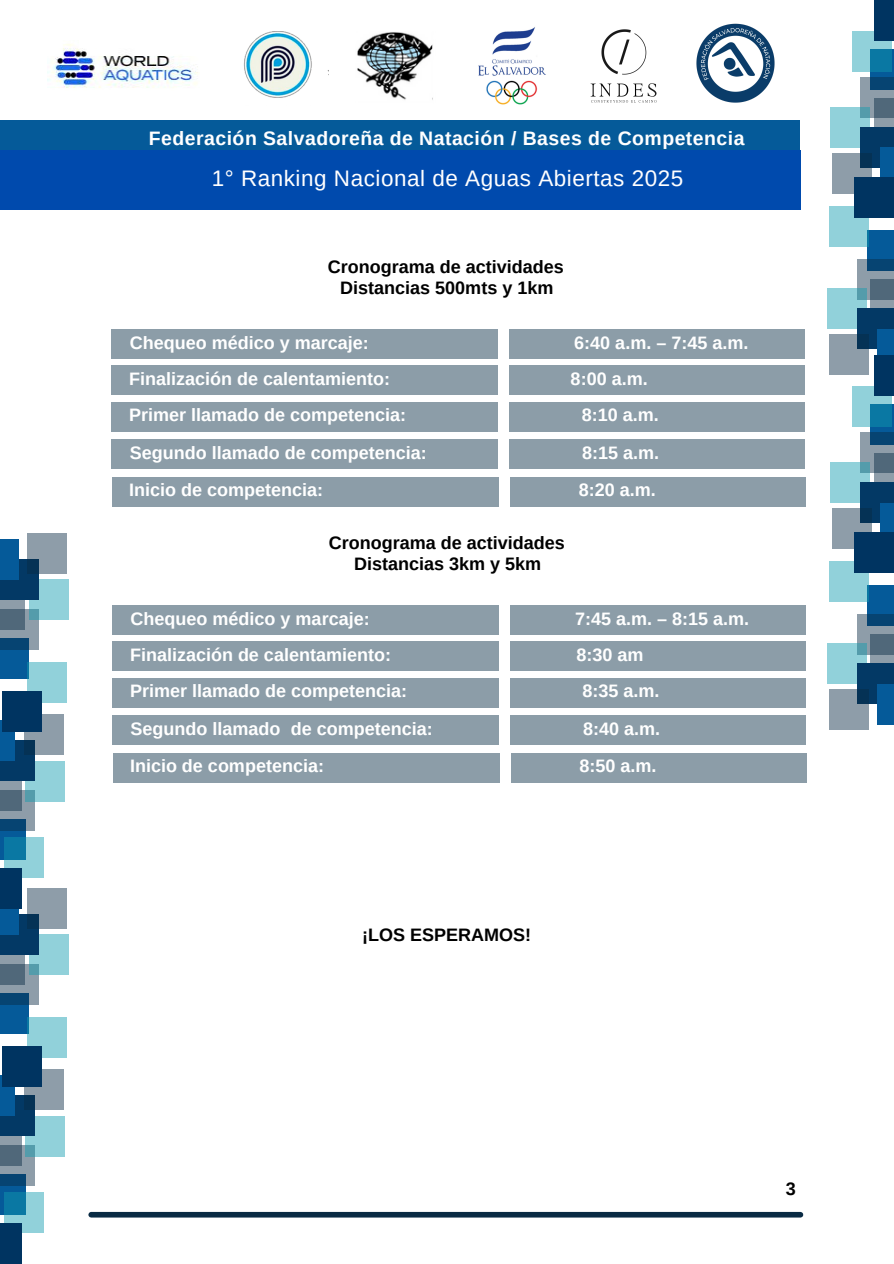
<style>
.page{position:relative;width:894px;height:1264px;background:#fff}
.page>*{position:absolute;margin:0;border:0;box-sizing:border-box;transform-origin:0 0}
.t1{font:22.5px "Arimo";letter-spacing:.025em;color:#fff}
.t2{font:700 19.5px "Arimo";letter-spacing:.025em;color:#fff}
.t3{font:700 18px "Arimo";color:#fff}
.t4{font:700 18px "Arimo";color:#000}
</style>
<div class="page">
<div style="left:91px;top:1211px;width:709px;height:6px;background:#092b44"></div>
<div style="left:111px;top:329px;width:386px;height:29px;background:#8c9da8"></div>
<div style="left:508px;top:329px;width:296px;height:29px;background:#8c9da8"></div>
<div style="left:111px;top:365px;width:386px;height:30px;background:#8c9da8"></div>
<div style="left:508px;top:365px;width:296px;height:30px;background:#8c9da8"></div>
<div style="left:111px;top:402px;width:386px;height:29px;background:#8c9da8"></div>
<div style="left:508px;top:402px;width:296px;height:29px;background:#8c9da8"></div>
<div style="left:111px;top:439px;width:387px;height:29px;background:#8c9da8"></div>
<div style="left:509px;top:439px;width:295px;height:29px;background:#8c9da8"></div>
<div style="left:112px;top:477px;width:387px;height:29px;background:#8c9da8"></div>
<div style="left:510px;top:477px;width:295px;height:29px;background:#8c9da8"></div>
<div style="left:112px;top:605px;width:386px;height:30px;background:#8c9da8"></div>
<div style="left:509px;top:605px;width:296px;height:30px;background:#8c9da8"></div>
<div style="left:112px;top:641px;width:386px;height:30px;background:#8c9da8"></div>
<div style="left:509px;top:641px;width:296px;height:30px;background:#8c9da8"></div>
<div style="left:112px;top:678px;width:386px;height:29px;background:#8c9da8"></div>
<div style="left:509px;top:678px;width:296px;height:29px;background:#8c9da8"></div>
<div style="left:112px;top:715px;width:387px;height:30px;background:#8c9da8"></div>
<div style="left:510px;top:715px;width:295px;height:30px;background:#8c9da8"></div>
<div style="left:113px;top:753px;width:387px;height:29px;background:#8c9da8"></div>
<div style="left:511px;top:753px;width:295px;height:29px;background:#8c9da8"></div>
<div style="left:0;top:150px;width:800px;height:59px;background:#004aad"></div>
<div style="left:0;top:121px;width:799px;height:29px;background:#055a99"></div>
<svg style="left:869px;top:49px;width:24px;height:28px"></svg>
<svg style="left:852px;top:31px;width:39px;height:40px"></svg>
<svg style="left:860px;top:77px;width:33px;height:41px"></svg>
<div style="left:873px;top:0;width:20px;height:41px;background:#003461"></div>
<svg style="left:873px;top:98px;width:20px;height:29px"></svg>
<svg style="left:830px;top:107px;width:39px;height:41px"></svg>
<div style="left:860px;top:127px;width:33px;height:41px;background:#033965"></div>
<div style="left:879px;top:148px;width:14px;height:40px;background:#055a99"></div>
<svg style="left:832px;top:153px;width:39px;height:41px"></svg>
<div style="left:866px;top:230px;width:27px;height:40px;background:#055a99"></div>
<div style="left:828px;top:206px;width:40px;height:41px;background:#91d1da"></div>
<svg style="left:857px;top:259px;width:36px;height:40px"></svg>
<div style="left:853px;top:177px;width:40px;height:40px;background:#003461"></div>
<svg style="left:870px;top:279px;width:23px;height:29px"></svg>
<svg style="left:827px;top:288px;width:39px;height:41px"></svg>
<div style="left:856px;top:308px;width:37px;height:41px;background:#033965"></div>
<div style="left:876px;top:329px;width:17px;height:40px;background:#055a99"></div>
<svg style="left:829px;top:334px;width:39px;height:41px;fill:#8e9da9"></svg>
<svg style="left:869px;top:404px;width:24px;height:28px"></svg>
<svg style="left:852px;top:386px;width:39px;height:40px"></svg>
<svg style="left:860px;top:432px;width:33px;height:41px"></svg>
<div style="left:873px;top:355px;width:20px;height:40px;background:#003461"></div>
<svg style="left:873px;top:453px;width:20px;height:29px"></svg>
<svg style="left:830px;top:462px;width:39px;height:40px"></svg>
<div style="left:860px;top:482px;width:33px;height:41px;background:#033965"></div>
<div style="left:879px;top:503px;width:14px;height:40px;background:#055a99"></div>
<svg style="left:832px;top:508px;width:39px;height:41px"></svg>
<div style="left:866px;top:585px;width:27px;height:40px;background:#055a99"></div>
<div style="left:828px;top:561px;width:40px;height:40px;background:#91d1da"></div>
<svg style="left:857px;top:614px;width:36px;height:40px"></svg>
<div style="left:853px;top:532px;width:40px;height:40px;background:#003461"></div>
<svg style="left:870px;top:634px;width:23px;height:29px"></svg>
<svg style="left:827px;top:643px;width:39px;height:41px"></svg>
<div style="left:856px;top:663px;width:37px;height:41px;background:#033965"></div>
<div style="left:876px;top:684px;width:17px;height:40px;background:#055a99"></div>
<svg style="left:829px;top:689px;width:39px;height:41px;fill:#8e9da9"></svg>
<div style="left:0;top:1174px;width:26px;height:40px;background:#055a99"></div>
<svg style="left:4px;top:1192px;width:40px;height:40px"></svg>
<svg style="left:0;top:1145px;width:35px;height:40px"></svg>
<div style="left:0;top:1222px;width:22px;height:41px;background:#003461"></div>
<svg style="left:0;top:1136px;width:22px;height:29px"></svg>
<svg style="left:26px;top:1116px;width:39px;height:40px"></svg>
<div style="left:0;top:1095px;width:35px;height:41px;background:#033965"></div>
<div style="left:0;top:1075px;width:15px;height:40px;background:#055a99"></div>
<svg style="left:24px;top:1069px;width:39px;height:41px"></svg>
<div style="left:0;top:992px;width:29px;height:41px;background:#055a99"></div>
<div style="left:27px;top:1016px;width:40px;height:41px;background:#91d1da"></div>
<svg style="left:0;top:964px;width:38px;height:40px"></svg>
<div style="left:2px;top:1045px;width:40px;height:41px;background:#003461"></div>
<svg style="left:0;top:954px;width:25px;height:30px"></svg>
<svg style="left:29px;top:934px;width:40px;height:41px"></svg>
<div style="left:0;top:914px;width:38px;height:40px;background:#033965"></div>
<div style="left:0;top:894px;width:19px;height:40px;background:#055a99"></div>
<svg style="left:27px;top:888px;width:40px;height:40px;fill:#8e9da9"></svg>
<div style="left:0;top:819px;width:26px;height:40px;background:#055a99"></div>
<svg style="left:4px;top:837px;width:40px;height:40px"></svg>
<svg style="left:0;top:790px;width:35px;height:40px"></svg>
<div style="left:0;top:867px;width:22px;height:41px;background:#003461"></div>
<svg style="left:0;top:781px;width:22px;height:29px"></svg>
<svg style="left:26px;top:761px;width:39px;height:40px"></svg>
<div style="left:0;top:740px;width:35px;height:41px;background:#033965"></div>
<div style="left:0;top:720px;width:15px;height:40px;background:#055a99"></div>
<svg style="left:24px;top:714px;width:39px;height:41px"></svg>
<div style="left:0;top:638px;width:29px;height:40px;background:#055a99"></div>
<div style="left:27px;top:661px;width:40px;height:41px;background:#91d1da"></div>
<svg style="left:0;top:609px;width:38px;height:40px"></svg>
<div style="left:2px;top:690px;width:40px;height:41px;background:#003461"></div>
<svg style="left:0;top:599px;width:25px;height:30px"></svg>
<svg style="left:29px;top:579px;width:40px;height:41px"></svg>
<div style="left:0;top:559px;width:38px;height:40px;background:#033965"></div>
<div style="left:0;top:539px;width:19px;height:40px;background:#055a99"></div>
<svg style="left:27px;top:533px;width:40px;height:41px;fill:#8e9da9"></svg>
<img style="left:590px;top:29px;width:67px;height:74px">
<img style="left:696px;top:23px;width:79px;height:80px">
<img style="left:357px;top:32px;width:76px;height:68px">
<img style="left:244px;top:31px;width:84px;height:67px">
<img style="left:47px;top:44px;width:152px;height:44px">
<img style="left:478px;top:27px;width:68px;height:78px">
<p class="t2" style="left:149px;top:127px;width:597px">Federación Salvadoreña de Natación / Bases de Competencia</p>
<p class="t1" style="left:215px;top:131px;width:473px">1° Ranking Nacional de Aguas Abiertas 2023</p>
<p class="t1" style="left:212px;top:165px;width:473px">1° Ranking Nacional de Aguas Abiertas 2025</p>
<p class="t4" style="left:328px;top:256px;width:237px">Cronograma de actividades</p>
<p class="t4" style="left:340px;top:278px;width:214px">Distancias 500mts y 1km</p>
<p class="t3" style="left:130px;top:332px;width:240px">Chequeo médico y marcaje:</p>
<p class="t3" style="left:574px;top:332px;width:175px">6:40 a.m. – 7:45 a.m.</p>
<p class="t3" style="left:129px;top:368px;width:262px">Finalización de calentamiento:</p>
<p class="t3" style="left:570px;top:368px;width:78px">8:00 a.m.</p>
<p class="t3" style="left:129px;top:405px;width:278px">Primer llamado de competencia:</p>
<p class="t3" style="left:581px;top:405px;width:78px">8:10 a.m.</p>
<p class="t3" style="left:130px;top:442px;width:298px">Segundo llamado de competencia:</p>
<p class="t3" style="left:582px;top:442px;width:78px">8:15 a.m.</p>
<p class="t3" style="left:129px;top:480px;width:195px">Inicio de competencia:</p>
<p class="t3" style="left:578px;top:480px;width:78px">8:20 a.m.</p>
<h1 class="t4" style="left:328px;top:532px;width:237px">Cronograma de actividades</h1>
<h1 class="t4" style="left:354px;top:554px;width:188px">Distancias 3km y 5km</h1>
<p class="t3" style="left:131px;top:608px;width:240px">Chequeo médico y marcaje:</p>
<p class="t3" style="left:575px;top:608px;width:175px">7:45 a.m. – 8:15 a.m.</p>
<p class="t3" style="left:130px;top:644px;width:262px">Finalización de calentamiento:</p>
<p class="t3" style="left:576px;top:644px;width:69px">8:30 am</p>
<p class="t3" style="left:130px;top:681px;width:278px">Primer llamado de competencia:</p>
<p class="t3" style="left:582px;top:681px;width:78px">8:35 a.m.</p>
<p class="t3" style="left:131px;top:718px;width:303px">Segundo llamado de competencia:</p>
<p class="t3" style="left:583px;top:718px;width:78px">8:40 a.m.</p>
<p class="t3" style="left:130px;top:756px;width:195px">Inicio de competencia:</p>
<p class="t3" style="left:579px;top:756px;width:78px">8:50 a.m.</p>
<p class="t4" style="left:362px;top:924px;width:170px">¡LOS ESPERAMOS!</p>
<p class="t4" style="left:785px;top:1178px;width:12px">3</p>
</div>
